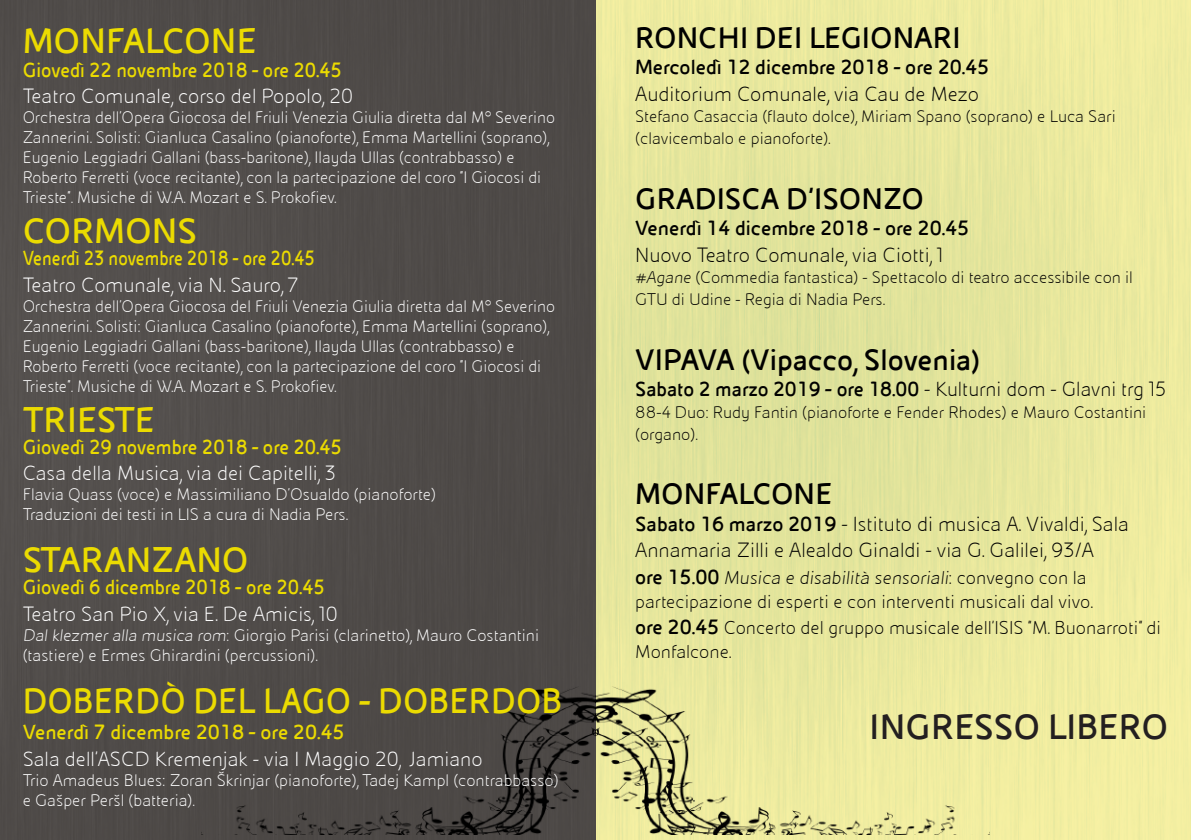
<style>
.page{position:relative;width:1191px;height:840px;background:#fff}
.page>*{position:absolute;margin:0;border:0;box-sizing:border-box;transform-origin:0 0}
.t1{font:700 38px "Eni Tab";color:#ebdb01}
.t2{font:700 38px "Eni Tab";color:#ebdb01;scale:.95 1}
.t3{font:700 38px "Eni Tab";color:#231f20}
.t4{font:700 32px "Eni Tab";color:#010100}
.t5{font:300 22px "Eni Exp";color:#fff}
.t6{font:300 22px/26.4px "Eni Exp";color:#010100}
.t7{font:700 22px "Eni Tab";color:#010100}
.t8{font:700 22px "Eni Tab";color:#ebdb01;scale:.94 1}
.t9{font:700 22px "Eni Tab";color:#ebdb01;scale:.86 1}
.t10{font:700 22px "Eni Tab";color:#ebdb01}
.t11{font:300 20px/24px "Eni Exp";color:#010100}
.t12{font:300 18px/20px "Eni Exp";color:#fff}
.t13{font:300 18px/21.6px "Eni Exp";color:#010100}
.s1{font-family:"Eni Exp";font-weight:300}
.s2{font-family:"Eni Tab";font-weight:700}
.s3{font-family:"Eni Tab";font-weight:700;font-size:22px}
</style>
<div class="page">
<div style="left:595px;top:0;width:596px;height:839px;background:linear-gradient(to right,#e1e39b,#edeb9f)"></div>
<div style="left:0;top:0;width:595px;height:839px;background:#504c49"></div>
<img style="left:201px;top:686px;width:788px;height:147px">
<h1 class="t1" style="left:23px;top:21px;width:236px">MONFALCONE</h1>
<p class="t8" style="left:23px;top:58px;width:341px">Giovedì 22 novembre 2018 - ore 20.45</p>
<p class="t5" style="left:23px;top:85px;width:332px">Teatro Comunale, corso del Popolo, 20</p>
<p class="t12" style="left:23px;top:108px;width:534px">Orchestra dell’Opera Giocosa del Friuli Venezia Giulia diretta dal M° Severino Zannerini. Solisti: Gianluca Casalino (pianoforte), Emma Martellini (soprano), Eugenio Leggiadri Gallani (bass-baritone), Ilayda Ullas (contrabbasso) e Roberto Ferretti (voce recitante), con la partecipazione del coro “I Giocosi di Trieste”. Musiche di W.A. Mozart e S. Prokofiev.</p>
<h1 class="t1" style="left:23px;top:211px;width:176px">CORMONS</h1>
<p class="t9" style="left:23px;top:246px;width:342px">Venerdì 23 novembre 2018 - ore 20.45</p>
<p class="t5" style="left:23px;top:273px;width:276px">Teatro Comunale, via N. Sauro, 7</p>
<p class="t12" style="left:23px;top:296px;width:534px">Orchestra dell’Opera Giocosa del Friuli Venezia Giulia diretta dal M° Severino Zannerini. Solisti: Gianluca Casalino (pianoforte), Emma Martellini (soprano), Eugenio Leggiadri Gallani (bass-baritone), Ilayda Ullas (contrabbasso) e Roberto Ferretti (voce recitante), con la partecipazione del coro “I Giocosi di Trieste”. Musiche di W.A. Mozart e S. Prokofiev.</p>
<h1 class="t1" style="left:23px;top:399px;width:134px">TRIESTE</h1>
<p class="t8" style="left:23px;top:435px;width:341px">Giovedì 29 novembre 2018 - ore 20.45</p>
<p class="t5" style="left:23px;top:462px;width:315px">Casa della Musica, via dei Capitelli, 3</p>
<p class="t12" style="left:23px;top:485px;width:415px">Flavia Quass (voce) e Massimiliano D’Osualdo (pianoforte)<br>Traduzioni dei testi in LIS a cura di Nadia Pers.</p>
<h1 class="t1" style="left:23px;top:540px;width:227px">STARANZANO</h1>
<p class="t8" style="left:23px;top:575px;width:323px">Giovedì 6 dicembre 2018 - ore 20.45</p>
<p class="t5" style="left:23px;top:602px;width:317px">Teatro San Pio X, via E. De Amicis, 10</p>
<p class="t12" style="left:23px;top:625px;width:518px">Dal klezmer alla musica rom: Giorgio Parisi (clarinetto), Mauro Costantini (tastiere) e Ermes Ghirardini (percussioni).</p>
<h1 class="t2" style="left:23px;top:680px;width:569px">DOBERDÒ DEL LAGO - DOBERDOB</h1>
<p class="t10" style="left:23px;top:720px;width:324px">Venerdì 7 dicembre 2018 - ore 20.45</p>
<p class="t5" style="left:23px;top:747px;width:461px">Sala dell’ASCD Kremenjak - via I Maggio 20, Jamiano</p>
<p class="t12" style="left:23px;top:770px;width:537px">Trio Amadeus Blues: Zoran Škrinjar (pianoforte), Tadej Kampl (contrabbasso) e Gašper Peršl (batteria).</p>
<h2 class="t4" style="left:635px;top:21px;width:327px">RONCHI DEI LEGIONARI</h2>
<p class="t7" style="left:635px;top:56px;width:356px">Mercoledì 12 dicembre 2018 - ore 20.45</p>
<p class="t6" style="left:635px;top:81px;width:345px">Auditorium Comunale, via Cau de Mezo</p>
<p class="t13" style="left:635px;top:106px;width:482px">Stefano Casaccia (flauto dolce), Miriam Spano (soprano) e Luca Sari (clavicembalo e pianoforte).</p>
<h2 class="t4" style="left:635px;top:182px;width:290px">GRADISCA D’ISONZO</h2>
<p class="t7" style="left:635px;top:217px;width:336px">Venerdì 14 dicembre 2018 - ore 20.45</p>
<p class="t6" style="left:635px;top:242px;width:309px">Nuovo Teatro Comunale, via Ciotti, 1</p>
<p class="t13" style="left:635px;top:267px;width:499px">#Agane (Commedia fantastica) - Spettacolo di teatro accessibile con il<br>GTU di Udine - Regia di Nadia Pers.</p>
<h2 class="t4" style="left:635px;top:343px;width:346px">VIPAVA (Vipacco, Slovenia)</h2>
<p class="t7" style="left:635px;top:377px;width:532px">Sabato 2 marzo 2019 - ore 18.00 <span class="s1">- Kulturni dom - Glavni trg 15</span></p>
<p class="t13" style="left:635px;top:401px;width:512px">88-4 Duo: Rudy Fantin (pianoforte e Fender Rhodes) e Mauro Costantini (organo).</p>
<h2 class="t4" style="left:635px;top:477px;width:199px">MONFALCONE</h2>
<p class="t6" style="left:635px;top:511px;width:495px"><span class="s2">Sabato 16 marzo 2019</span> - Istituto di musica A. Vivaldi, Sala<br>Annamaria Zilli e Alealdo Ginaldi - via G. Galilei, 93/A</p>
<p class="t11" style="left:635px;top:565px;width:459px"><span class="s3">ore 15.00</span> Musica e disabilità sensoriali: convegno con la partecipazione di esperti e con interventi musicali dal vivo.</p>
<p class="t11" style="left:635px;top:616px;width:527px"><span class="s3">ore 20.45</span> Concerto del gruppo musicale dell’ISIS “M. Buonarroti” di<br>Monfalcone.</p>
<h1 class="t3" style="left:869px;top:707px;width:300px">INGRESSO LIBERO</h1>
</div>
